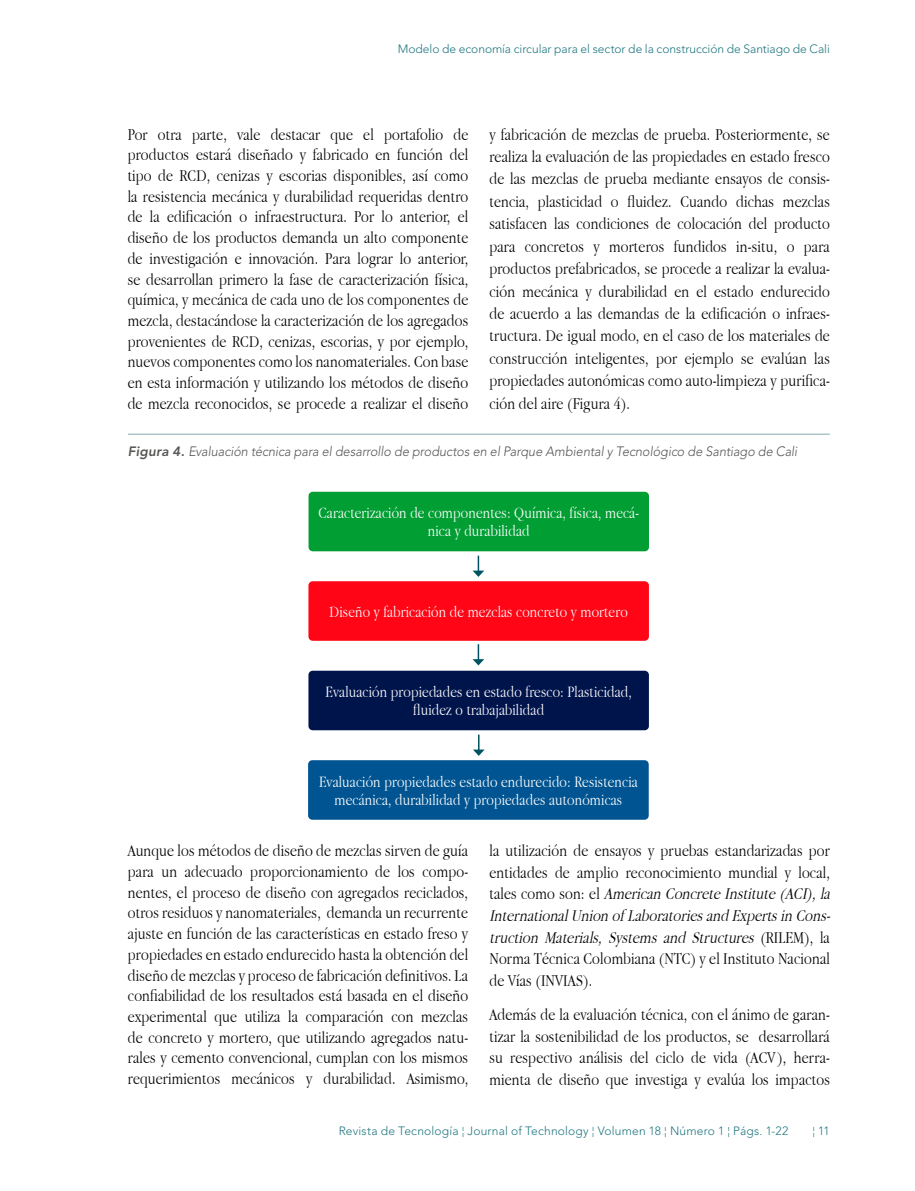
<style>
.page{position:relative;width:915px;height:1191px;background:#fff}
.page>*{position:absolute;margin:0;border:0;box-sizing:border-box;transform-origin:0 0}
.t1{font:300 17.25px/20.7px "Apple Garamond";letter-spacing:.01em;color:#000;text-align:justify}
.t2{font:300 16.5px/18px "Apple Garamond";letter-spacing:.01em;color:#fff;text-align:center}
.t3{font:italic 300 13.5px "Avenir LT Std";letter-spacing:-.005em;color:#575756;scale:.94 1}
.t4{font:300 12px "Avenir LT Std";letter-spacing:.005em;color:#207781}
.s1{font-weight:800}
.s2{font-style:italic}
</style>
<div class="page">
<div style="left:308px;top:492px;width:340px;height:59px;background:#009e33;border-radius:4px"></div>
<div style="left:308px;top:581px;width:340px;height:60px;background:#ff0515;border-radius:4px"></div>
<div style="left:308px;top:670px;width:340px;height:60px;background:#00144c;border-radius:4px"></div>
<div style="left:308px;top:760px;width:340px;height:59px;background:#005491;border-radius:4px"></div>
<svg style="left:472px;top:555px;width:12px;height:22px"></svg>
<svg style="left:472px;top:644px;width:12px;height:21px"></svg>
<svg style="left:473px;top:734px;width:11px;height:22px"></svg>
<hr style="left:128px;top:434px;width:701px;height:1px;background:#81abb1">
<p class="t4" style="left:397px;top:42px;width:433px">Modelo de economía circular para el sector de la construcción de Santiago de Cali</p>
<p class="t1" style="left:489px;top:122px;width:342px;line-height:22.5px">y fabricación de mezclas de prueba. Posteriormente, se realiza la evaluación de las propiedades en estado fresco de las mezclas de prueba mediante ensayos de consis&shy;tencia, plasticidad o fluidez. Cuando dichas mezclas satisfacen las condiciones de colocación del producto para concretos y morteros fundidos in-situ, o para productos prefabricados, se procede a realizar la evalua&shy;ción mecánica y durabilidad en el estado endurecido de acuerdo a las demandas de la edificación o infraes&shy;tructura. De igual modo, en el caso de los materiales de construcción inteligentes, por ejemplo se evalúan las propiedades autonómicas como auto-limpieza y purifica&shy;ción del aire (Figura 4).</p>
<p class="t3" style="left:128px;top:443px;width:713px"><span class="s1">Figura 4.</span> Evaluación técnica para el desarrollo de productos en el Parque Ambiental y Tecnológico de Santiago de Cali</p>
<p class="t1" style="left:128px;top:123px;width:342px">Por otra parte, vale destacar que el portafolio de productos estará diseñado y fabricado en función del tipo de RCD, cenizas y escorias disponibles, así como la resistencia mecánica y durabilidad requeridas dentro de la edificación o infraestructura. Por lo anterior, el diseño de los productos demanda un alto componente de investigación e innovación. Para lograr lo anterior, se desarrollan primero la fase de caracterización física, química, y mecánica de cada uno de los componentes de mezcla, destacándose la caracterización de los agregados provenientes de RCD, cenizas, escorias, y por ejemplo, nuevos componentes como los nanomateriales. Con base en esta información y utilizando los métodos de diseño de mezcla reconocidos, se procede a realizar el diseño</p>
<p class="t2" style="left:318px;top:504px;width:322px">Caracterización de componentes: Química, física, mecá&shy;nica y durabilidad</p>
<p class="t2" style="left:329px;top:602px;width:299px">Diseño y fabricación de mezclas concreto y mortero</p>
<p class="t2" style="left:325px;top:682px;width:308px">Evaluación propiedades en estado fresco: Plasticidad, fluidez o trabajabilidad</p>
<p class="t2" style="left:319px;top:772px;width:320px">Evaluación propiedades estado endurecido: Resistencia mecánica, durabilidad y propiedades autonómicas</p>
<p class="t1" style="left:128px;top:840px;width:341px">Aunque los métodos de diseño de mezclas sirven de guía para un adecuado proporcionamiento de los compo&shy;nentes, el proceso de diseño con agregados reciclados, otros residuos y nanomateriales, demanda un recurrente ajuste en función de las características en estado freso y propiedades en estado endurecido hasta la obtención del diseño de mezclas y proceso de fabricación definitivos. La confiabilidad de los resultados está basada en el diseño experimental que utiliza la comparación con mezclas de concreto y mortero, que utilizando agregados natu&shy;rales y cemento convencional, cumplan con los mismos requerimientos mecánicos y durabilidad. Asimismo,</p>
<p class="t1" style="left:489px;top:839px;width:346px;line-height:21.6px;text-align:left">la utilización de ensayos y pruebas estandarizadas por entidades de amplio reconocimiento mundial y local, t a l e s c o m o s o n : e l <span class="s2">American Concrete Institute (ACI),la InternationalUnion of Laboratoriesand Expertsin Cons&shy;truction Materials, Systems and Structures</span> ( R I L E M ) , l a Norma Técnica Colombiana (NTC) y el Instituto Nacional de Vías (INVIAS).</p>
<p class="t1" style="left:489px;top:1003px;width:342px;line-height:21.6px">Además de la evaluación técnica, con el ánimo de garan&shy;tizar la sostenibilidad de los productos, se desarrollará su respectivo análisis del ciclo de vida (ACV), herra&shy;mienta de diseño que investiga y evalúa los impactos</p>
<p class="t4" style="left:338px;top:1123px;width:451px">Revista de Tecnología ¦ Journal of Technology ¦ Volumen 18 ¦ Número 1 ¦ Págs. 1-22</p>
<p class="t4" style="left:812px;top:1123px;width:19px">¦ 11</p>
</div>
